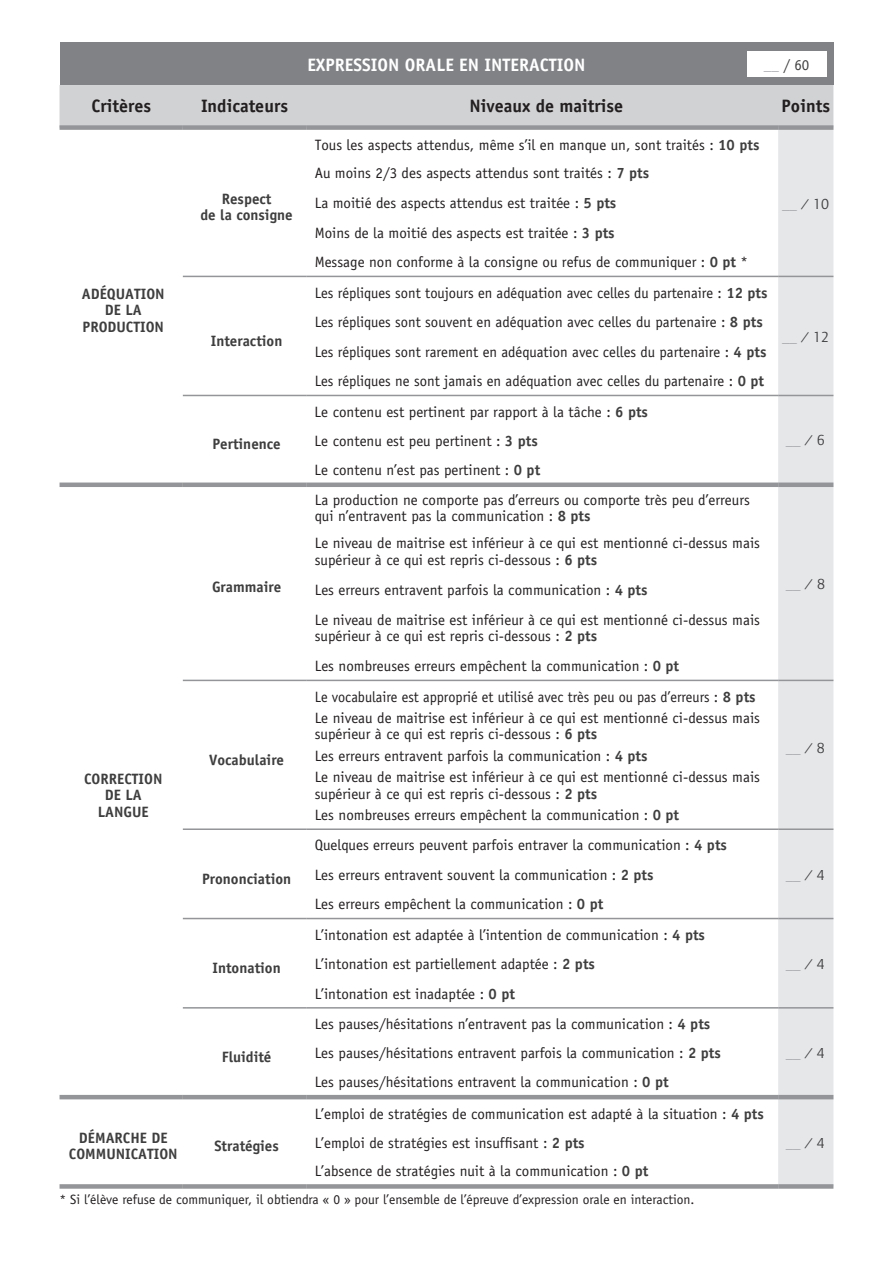
<style>
.page{position:relative;width:893px;height:1263px;background:#fff}
.page>*{position:absolute;margin:0;border:0;box-sizing:border-box;transform-origin:0 0}
.t1{font:700 18px "Evalex Sans";color:#231f20}
.t2{font:700 18px "Evalex Sans";color:#fff}
.t3{font:15px/29.7px "Evalex Sans";color:#231f20}
.t4{font:700 15px/16.5px "Evalex Sans";color:#3e3e3f;text-align:center}
.t5{font:15px "Evalex Sans";color:#231f20;scale:.95 1}
.t6{font:15px "Quay Sans";color:#a8a9ad}
.t7{font:15px "Quay Sans";color:#3e3e3f}
.t8{font:15px "Evalex Sans";color:#3e3e3f}
.t9{font:13.5px "Officina Sans";color:#231f20}
.s1{color:#a8a9ad}
.s2{font-weight:700;color:#3e3e3f}
.s3{color:#3e3e3f}
</style>
<div class="page">
<div style="left:60px;top:43px;width:773px;height:42px;background:#808285"></div>
<div style="left:60px;top:85px;width:773px;height:40px;background:#d1d2d4"></div>
<div style="left:778px;top:130px;width:55px;height:1054px;background:#e6e7e9"></div>
<hr style="left:306px;top:828px;width:472px;height:2px;background:#939598">
<hr style="left:183px;top:918px;width:123px;height:1px;background:#939598">
<hr style="left:306px;top:918px;width:472px;height:1px;background:#939598">
<hr style="left:183px;top:1007px;width:123px;height:1px;background:#939598">
<hr style="left:306px;top:1007px;width:472px;height:1px;background:#939598">
<div style="left:306px;top:125px;width:472px;height:5px;background:#939598"></div>
<div style="left:183px;top:125px;width:123px;height:5px;background:#939598"></div>
<hr style="left:183px;top:276px;width:123px;height:1px;background:#939598">
<hr style="left:306px;top:276px;width:472px;height:1px;background:#939598">
<hr style="left:183px;top:395px;width:123px;height:1px;background:#939598">
<hr style="left:306px;top:395px;width:472px;height:1px;background:#939598">
<hr style="left:778px;top:395px;width:55px;height:1px;background:#939598">
<hr style="left:306px;top:680px;width:472px;height:1px;background:#939598">
<div style="left:60px;top:125px;width:123px;height:5px;background:#939598"></div>
<div style="left:778px;top:125px;width:55px;height:5px;background:#939598"></div>
<hr style="left:778px;top:276px;width:55px;height:1px;background:#939598">
<div style="left:60px;top:482px;width:123px;height:5px;background:#939598"></div>
<div style="left:183px;top:482px;width:123px;height:5px;background:#939598"></div>
<div style="left:306px;top:482px;width:472px;height:5px;background:#939598"></div>
<hr style="left:60px;top:1095px;width:123px;height:4px;background:#939598">
<hr style="left:183px;top:1095px;width:123px;height:4px;background:#939598">
<div style="left:60px;top:1184px;width:123px;height:5px;background:#939598"></div>
<div style="left:183px;top:1184px;width:123px;height:5px;background:#939598"></div>
<hr style="left:306px;top:1095px;width:472px;height:4px;background:#939598">
<div style="left:778px;top:1184px;width:55px;height:5px;background:#939598"></div>
<div style="left:306px;top:1184px;width:472px;height:5px;background:#939598"></div>
<div style="left:778px;top:482px;width:55px;height:5px;background:#939598"></div>
<hr style="left:778px;top:918px;width:55px;height:1px;background:#939598">
<hr style="left:778px;top:1007px;width:55px;height:1px;background:#939598">
<hr style="left:778px;top:1095px;width:55px;height:4px;background:#939598">
<hr style="left:183px;top:680px;width:123px;height:1px;background:#939598">
<hr style="left:183px;top:828px;width:123px;height:2px;background:#939598">
<hr style="left:778px;top:680px;width:55px;height:1px;background:#939598">
<hr style="left:778px;top:828px;width:55px;height:2px;background:#939598">
<div style="left:747px;top:51px;width:79px;height:26px;background:#fff"></div>
<p class="t2" style="left:307px;top:54px;width:260px">Expression orale EN INTERACTION</p>
<p class="t8" style="left:764px;top:56px;width:47px"><span class="s1">__</span> / 60</p>
<p class="t1" style="left:91px;top:95px;width:61px">Critères</p>
<p class="t1" style="left:201px;top:95px;width:88px">Indicateurs</p>
<p class="t1" style="left:470px;top:95px;width:155px">Niveaux de maitrise</p>
<p class="t1" style="left:782px;top:95px;width:50px">Points</p>
<p class="t4" style="left:82px;top:285px;width:84px">Adéquation de la production</p>
<p class="t4" style="left:201px;top:190px;width:94px">Respect<br>de la consigne</p>
<p class="t4" style="left:211px;top:332px;width:73px">Interaction</p>
<p class="t4" style="left:212px;top:436px;width:70px">Pertinence</p>
<p class="t4" style="left:212px;top:579px;width:71px">Grammaire</p>
<p class="t4" style="left:84px;top:770px;width:80px">Correction de la langue</p>
<p class="t4" style="left:209px;top:751px;width:76px">Vocabulaire</p>
<p class="t4" style="left:202px;top:870px;width:91px">Prononciation</p>
<p class="t4" style="left:212px;top:959px;width:70px">Intonation</p>
<p class="t4" style="left:222px;top:1048px;width:51px">Fluidité</p>
<p class="t4" style="left:69px;top:1129px;width:100px;text-align:left;text-indent:10px">DÉMARCHE DE<br>COMMUNICATION</p>
<p class="t4" style="left:214px;top:1137px;width:66px">Stratégies</p>
<p class="t3" style="left:315px;top:130px;width:446px">Tous les aspects attendus, même s’il en manque un, sont traités : <span class="s2">10 pts</span></p>
<p class="t3" style="left:315px;top:158px;width:435px">Au moins 2/3 des aspects attendus sont traités : <span class="s2">7 pts<br></span>La moitié des aspects attendus est traitée : <span class="s2">5 pts<br></span>Moins de la moitié des aspects est traitée : <span class="s2">3 pts<br></span>Message non conforme à la consigne ou refus de communiquer : <span class="s2">0 pt</span> *</p>
<p class="t3" style="left:315px;top:278px;width:454px">Les répliques sont toujours en adéquation avec celles du partenaire : <span class="s2">12 pts</span></p>
<p class="t3" style="left:315px;top:307px;width:453px">Les répliques sont souvent en adéquation avec celles du partenaire : <span class="s2">8 pts<br></span>Les répliques sont rarement en adéquation avec celles du partenaire : <span class="s2">4 pts<br></span>Les répliques ne sont jamais en adéquation avec celles du partenaire : <span class="s2">0 pt</span></p>
<p class="t3" style="left:315px;top:397px;width:335px">Le contenu est pertinent par rapport à la tâche : <span class="s2">6 pts<br></span>Le contenu est peu pertinent : <span class="s2">3 pts</span></p>
<p class="t3" style="left:315px;top:455px;width:227px">Le contenu n’est pas pertinent : <span class="s2">0 pt</span></p>
<p class="t3" style="left:315px;top:492px;width:437px;line-height:16.5px">La production ne comporte pas d’erreurs ou comporte très peu d’erreurs qui n’entravent pas la communication : <span class="s2">8 pts</span></p>
<p class="t3" style="left:315px;top:535px;width:447px;line-height:16.5px">Le niveau de maitrise est inférieur à ce qui est mentionné ci-dessus mais supérieur à ce qui est repris ci-dessous : <span class="s2">6 pts</span></p>
<p class="t3" style="left:315px;top:575px;width:447px">Les erreurs entravent parfois la communication : <span class="s2">4 pts<br></span>Le niveau de maitrise est inférieur à ce qui est mentionné ci-dessus mais</p>
<p class="t3" style="left:315px;top:621px;width:366px">supérieur à ce qui est repris ci-dessous : <span class="s2">2 pts<br></span>Les nombreuses erreurs empêchent la communication : <span class="s2">0 pt</span></p>
<p class="t5" style="left:315px;top:688px;width:466px">Le vocabulaire est approprié et utilisé avec très peu ou pas d’erreurs : <span class="s2">8 pts</span></p>
<p class="t3" style="left:315px;top:709px;width:447px;line-height:16.5px">Le niveau de maitrise est inférieur à ce qui est mentionné ci-dessus mais supérieur à ce qui est repris ci-dessous : <span class="s2">6 pts</span></p>
<p class="t3" style="left:315px;top:745px;width:447px;line-height:21.5px">Les erreurs entravent parfois la communication : <span class="s2">4 pts<br></span>Le niveau de maitrise est inférieur à ce qui est mentionné ci-dessus mais</p>
<p class="t3" style="left:315px;top:783px;width:366px;line-height:21.1px">supérieur à ce qui est repris ci-dessous : <span class="s2">2 pts<br></span>Les nombreuses erreurs empêchent la communication : <span class="s2">0 pt</span></p>
<p class="t3" style="left:315px;top:831px;width:414px">Quelques erreurs peuvent parfois entraver la communication : <span class="s2">4 pts<br></span>Les erreurs entravent souvent la communication : <span class="s2">2 pts</span></p>
<p class="t3" style="left:315px;top:889px;width:290px">Les erreurs empêchent la communication : <span class="s2">0 pt</span></p>
<p class="t3" style="left:315px;top:920px;width:392px">L’intonation est adaptée à l’intention de communication : <span class="s2">4 pts<br></span>L’intonation est partiellement adaptée : <span class="s2">2 pts</span></p>
<p class="t3" style="left:315px;top:979px;width:202px">L’intonation est inadaptée : <span class="s2">0 pt</span></p>
<p class="t3" style="left:315px;top:1009px;width:408px">Les pauses/hésitations n’entravent pas la communication : <span class="s2">4 pts<br></span>Les pauses/hésitations entravent parfois la communication : <span class="s2">2 pts</span></p>
<p class="t3" style="left:315px;top:1067px;width:355px">Les pauses/hésitations entravent la communication : <span class="s2">0 pt</span></p>
<p class="t3" style="left:315px;top:1100px;width:451px;line-height:28.7px">L’emploi de stratégies de communication est adapté à la situation : <span class="s2">4 pts<br></span>L’emploi de stratégies est insuffisant : <span class="s2">2 pts</span></p>
<p class="t3" style="left:315px;top:1156px;width:335px">L’absence de stratégies nuit à la communication : <span class="s2">0 pt</span></p>
<p class="t9" style="left:60px;top:1192px;width:636px">* Si l’élève refuse de communiquer, il obtiendra « 0 » pour l’ensemble de l’épreuve d’expression orale en interaction.</p>
<p class="t7" style="left:782px;top:196px;width:49px"><span class="s1">__</span> / 10</p>
<p class="t7" style="left:782px;top:329px;width:49px"><span class="s1">__</span> / 12</p>
<p class="t6" style="left:786px;top:432px;width:41px">__ <span class="s3">/ 6</span></p>
<p class="t6" style="left:786px;top:576px;width:41px">__ <span class="s3">/ 8</span></p>
<p class="t6" style="left:786px;top:739px;width:41px">__ <span class="s3">/ 8</span></p>
<p class="t6" style="left:786px;top:867px;width:41px">__ <span class="s3">/ 4</span></p>
<p class="t6" style="left:786px;top:956px;width:41px">__ <span class="s3">/ 4</span></p>
<p class="t6" style="left:786px;top:1044px;width:41px">__ <span class="s3">/ 4</span></p>
<p class="t6" style="left:786px;top:1134px;width:41px">__ <span class="s3">/ 4</span></p>
</div>
